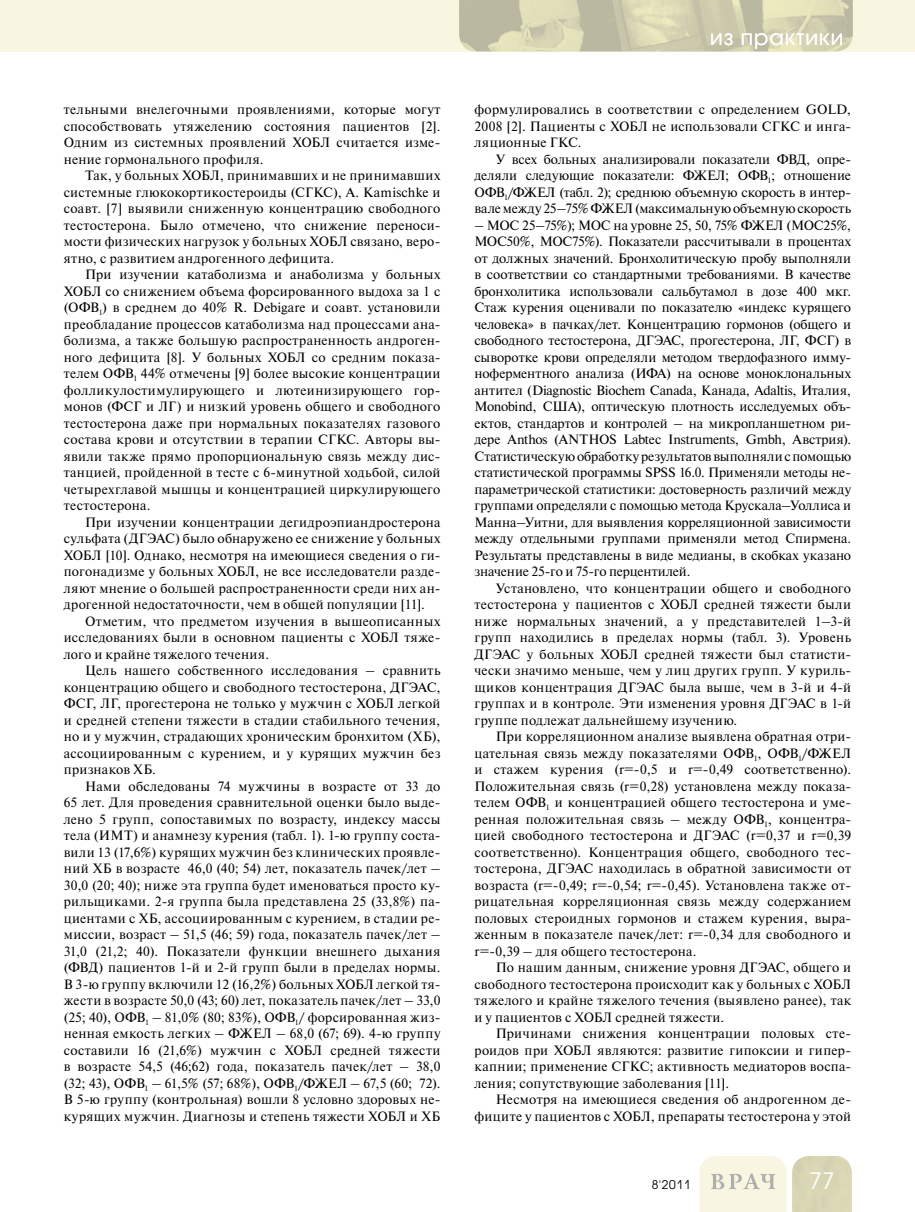
<style>
.page{position:relative;width:915px;height:1212px;background:#fff}
.page>*{position:absolute;margin:0;border:0;box-sizing:border-box;transform-origin:0 0}
.t1{font:22.5px "Avant Garde Gothic C";color:#fff}
.t2{font:21px "Avant Garde Gothic C";letter-spacing:.05em;color:#fff}
.t3{font:13.5px/16.5px "Newton C";letter-spacing:.025em;color:#000;text-align:justify}
.t4{font:12px "Avant Garde Gothic C";color:#000}
</style>
<div class="page">
<div style="left:792px;top:1156px;width:59px;height:56px;background:#d9d6b5"></div>
<svg style="left:699px;top:1156px;width:87px;height:56px;background:#f2f0dd"></svg>
<div style="left:10px;top:0;width:904px;height:51px;background:#f8f6e0"></div>
<div style="left:0;top:0;width:22px;height:51px;background:#f8f6e0"></div>
<img style="left:459px;top:0;width:393px;height:51px">
<p class="t3" style="left:64px;top:101px;width:378px">тельными внелегочными проявлениями, которые могут способствовать утяжелению состояния пациентов [2].<br>Одним из системных проявлений ХОБЛ считается изме&shy;нение гормонального профиля.</p>
<p class="t3" style="left:64px;top:167px;width:378px;text-indent:21px">Так, у больных ХОБЛ, принимавших и не принимавших системные глюкокортикостероиды (СГКС), А. Kamischke и соавт. [7] выявили сниженную концентрацию свободного тестостерона. Было отмечено, что снижение переноси&shy;мости физических нагрузок у больных ХОБЛ связано, веро&shy;ятно, с развитием андрогенного дефицита.</p>
<p class="t3" style="left:64px;top:266px;width:378px;text-indent:21px">При изучении катаболизма и анаболизма у больных ХОБЛ со снижением объема форсированного выдоха за 1 с (ОФВ<sub>1</sub>) в среднем до 40% R. Debigare и соавт. установили преобладание процессов катаболизма над процессами ана&shy;болизма, а также большую распространенность андроген&shy;ного дефицита [8]. У больных ХОБЛ со средним показа&shy;телем ОФВ<sub>1</sub> 44% отмечены [9] более высокие концентрации фолликулостимулирующего и лютеинизирующего гор&shy;монов (ФСГ и ЛГ) и низкий уровень общего и свободного тестостерона даже при нормальных показателях газового состава крови и отсутствии в терапии СГКС. Авторы вы&shy;явили также прямо пропорциональную связь между дис&shy;танцией, пройденной в тесте с 6-минутной ходьбой, силой четырехглавой мышцы и концентрацией циркулирующего тестостерона.</p>
<p class="t3" style="left:64px;top:514px;width:378px;text-indent:21px">При изучении концентрации дегидроэпиандростерона сульфата (ДГЭАС) было обнаружено ее снижение у больных ХОБЛ [10]. Однако, несмотря на имеющиеся сведения о ги&shy;погонадизме у больных ХОБЛ, не все исследователи разде&shy;ляют мнение о большей распространенности среди них ан&shy;дрогенной недостаточности, чем в общей популяции [11].</p>
<p class="t3" style="left:64px;top:613px;width:378px;text-indent:21px">Отметим, что предметом изучения в вышеописанных исследованиях были в основном пациенты с ХОБЛ тяже&shy;лого и крайне тяжелого течения.</p>
<p class="t3" style="left:64px;top:662px;width:378px;text-indent:21px">Цель нашего собственного исследования – сравнить концентрацию общего и свободного тестостерона, ДГЭАС, ФСГ, ЛГ, прогестерона не только у мужчин с ХОБЛ легкой и средней степени тяжести в стадии стабильного течения, но и у мужчин, страдающих хроническим бронхитом (ХБ), ассоциированным с курением, и у курящих мужчин без признаков ХБ.</p>
<p class="t3" style="left:64px;top:778px;width:378px;text-align:left;text-indent:21px">Нами обследованы 74 мужчины в возрасте от 33 до 65 лет. Для проведения сравнительной оценки было выде&shy;лено 5 групп, сопоставимых по возрасту, индексу массы тела (ИМТ) и анамнезу курения (табл. 1). 1-ю группу соста&shy;вили 13 (17,6%) курящих мужчин без клинических проявле&shy;ний ХБ в возрасте 46,0 (40; 54) лет, показатель пачек/лет – 30,0 (20; 40); ниже эта группа будет именоваться просто ку&shy;рильщиками. 2-я группа была представлена 25 (33,8%) па&shy;циентами с ХБ, ассоциированным с курением, в стадии ре&shy;миссии, возраст – 51,5 (46; 59) года, показатель пачек/лет – 31,0 (21,2; 40). Показатели функции внешнего дыхания (ФВД) пациентов 1-й и 2-й групп были в пределах нормы.<br>В 3-ю группу включили 12 (16,2%) больных ХОБЛ легкой тя&shy;жести в возрасте 50,0 (43; 60) лет, показатель пачек/лет – 33,0 (25; 40), ОФВ<sub>1</sub> – 81,0% (80; 83%), ОФВ<sub>1</sub>/ форсированная жиз&shy;ненная емкость легких – ФЖЕЛ – 68,0 (67; 69). 4-ю группу составили 16 (21,6%) мужчин с ХОБЛ средней тяжести в возрасте 54,5 (46;62) года, показатель пачек/лет – 38,0 (32; 43), ОФВ<sub>1</sub> – 61,5% (57; 68%), ОФВ<sub>1</sub>/ФЖЕЛ – 67,5 (60; 72).<br>В 5-ю группу (контрольная) вошли 8 условно здоровых не&shy;курящих мужчин. Диагнозы и степень тяжести ХОБЛ и ХБ</p>
<h2 class="t2" style="left:710px;top:25px;width:135px">из практики</h2>
<p class="t3" style="left:474px;top:101px;width:378px">формулировались в соответствии с определением GOLD, 2008 [2]. Пациенты с ХОБЛ не использовали СГКС и инга&shy;ляционные ГКС.</p>
<p class="t3" style="left:474px;top:151px;width:378px;text-indent:21px">У всех больных анализировали показатели ФВД, опре&shy;деляли следующие показатели: ФЖЕЛ; ОФВ<sub>1</sub>; отношение ОФВ<sub>1</sub>/ФЖЕЛ (табл. 2); среднюю объемную скорость в интер&shy;вале между 25–75% ФЖЕЛ (максимальную объемную скорость</p>
<p class="t3" style="left:474px;top:217px;width:378px">– МОС 25–75%); МОС на уровне 25, 50, 75% ФЖЕЛ (МОС25%, МОС50%, МОС75%). Показатели рассчитывали в процентах от должных значений. Бронхолитическую пробу выполняли в соответствии со стандартными требованиями. В качестве бронхолитика использовали сальбутамол в дозе 400 мкг.<br>Стаж курения оценивали по показателю «индекс курящего человека» в пачках/лет. Концентрацию гормонов (общего и свободного тестостерона, ДГЭАС, прогестерона, ЛГ, ФСГ) в сыворотке крови определяли методом твердофазного имму&shy;ноферментного анализа (ИФА) на основе моноклональных антител (Diagnostic Biochem Canada, Канада, Adaltis, Италия, Monobind, США), оптическую плотность исследуемых объ&shy;ектов, стандартов и контролей – на микропланшетном ри&shy;дере Anthos (ANTHOS Labtec Instruments, Gmbh, Австрия).<br>Статистическую обработку результатов выполняли с помощью статистической программы SPSS 16.0. Применяли методы не&shy;параметрической статистики: достоверность различий между группами определяли с помощью метода Крускала–Уоллиса и Манна–Уитни, для выявления корреляционной зависимости между отдельными группами применяли метод Спирмена.<br>Результаты представлены в виде медианы, в скобках указано значение 25-го и 75-го перцентилей.</p>
<p class="t3" style="left:474px;top:580px;width:378px;text-indent:21px">Установлено, что концентрации общего и свободного тестостерона у пациентов с ХОБЛ средней тяжести были ниже нормальных значений, а у представителей 1–3-й групп находились в пределах нормы (табл. 3). Уровень ДГЭАС у больных ХОБЛ средней тяжести был статисти&shy;чески значимо меньше, чем у лиц других групп. У куриль&shy;щиков концентрация ДГЭАС была выше, чем в 3-й и 4-й группах и в контроле. Эти изменения уровня ДГЭАС в 1-й группе подлежат дальнейшему изучению.</p>
<p class="t3" style="left:474px;top:728px;width:378px;text-indent:21px">При корреляционном анализе выявлена обратная отри&shy;цательная связь между показателями ОФВ<sub>1</sub>, ОФВ<sub>1</sub>/ФЖЕЛ и стажем курения (r=-0,5 и r=-0,49 соответственно).<br>Положительная связь (r=0,28) установлена между показа&shy;телем ОФВ<sub>1</sub> и концентрацией общего тестостерона и уме&shy;ренная положительная связь – между ОФВ<sub>1</sub>, концентра&shy;цией свободного тестостерона и ДГЭАС (r=0,37 и r=0,39 соответственно). Концентрация общего, свободного тес&shy;тостерона, ДГЭАС находилась в обратной зависимости от возраста (r=-0,49; r=-0,54; r=-0,45). Установлена также от&shy;рицательная корреляционная связь между содержанием половых стероидных гормонов и стажем курения, выра&shy;женным в показателе пачек/лет: r=-0,34 для свободного и r=-0,39 – для общего тестостерона.</p>
<p class="t3" style="left:474px;top:959px;width:378px;text-indent:21px">По нашим данным, снижение уровня ДГЭАС, общего и свободного тестостерона происходит как у больных с ХОБЛ тяжелого и крайне тяжелого течения (выявлено ранее), так и у пациентов с ХОБЛ средней тяжести.</p>
<p class="t3" style="left:474px;top:1025px;width:378px;text-indent:21px">Причинами снижения концентрации половых сте&shy;роидов при ХОБЛ являются: развитие гипоксии и гипер&shy;капнии; применение СГКС; активность медиаторов воспа&shy;ления; сопутствующие заболевания [11].</p>
<p class="t3" style="left:474px;top:1091px;width:378px;text-align:right">Несмотря на имеющиеся сведения об андрогенном де&shy;фиците у пациентов с ХОБЛ, препараты тестостерона у этой</p>
<p class="t4" style="left:651px;top:1178px;width:40px">8'2011</p>
<h1 class="t1" style="left:809px;top:1168px;width:26px">77</h1>
</div>
